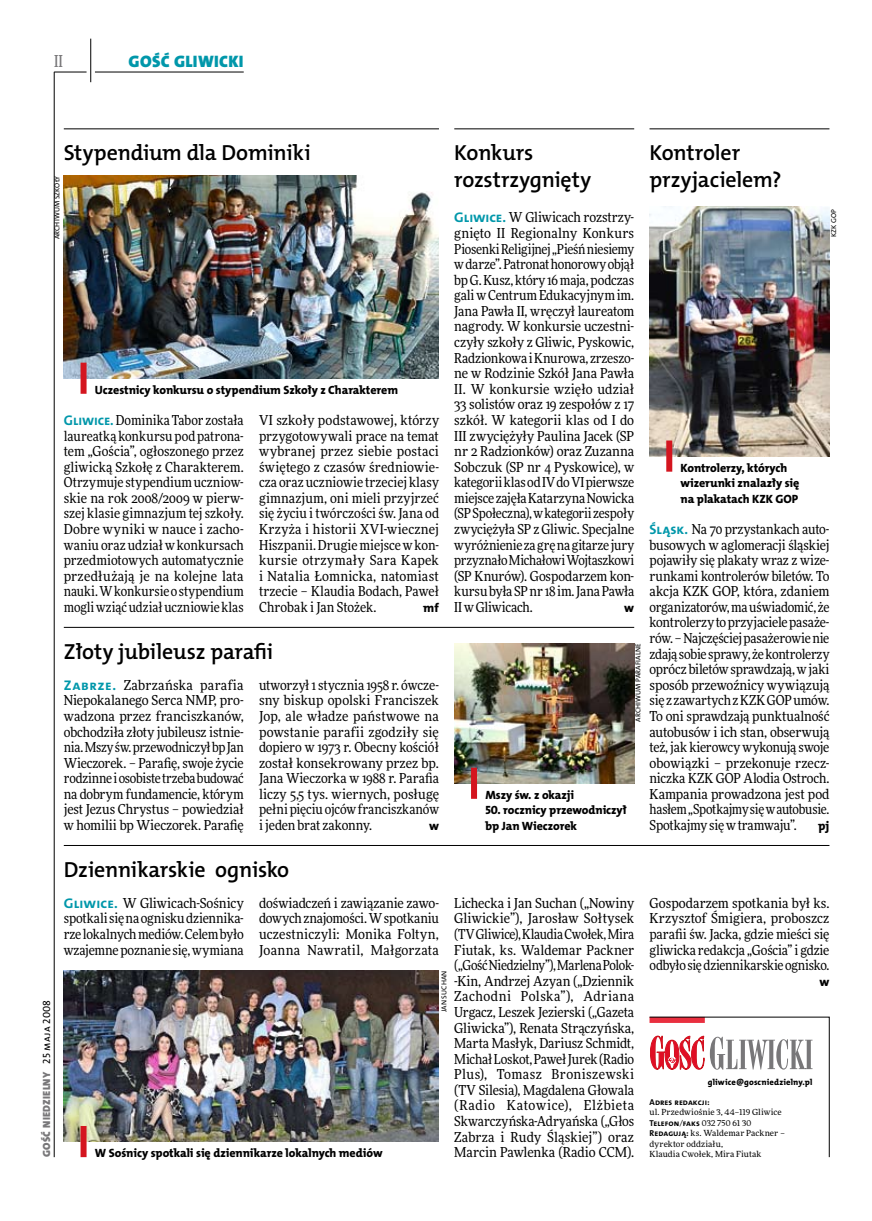
<style>
.page{position:relative;width:872px;height:1221px;background:#fff}
.page>*{position:absolute;margin:0;border:0;box-sizing:border-box;transform-origin:0 0}
.t1{font:21.9px/26.7px "The Mix HP6 Se Bld";letter-spacing:-.01em;color:#000}
.t2{font:16.65px "The Mix HP9 Blk";letter-spacing:.02em;color:#0097aa}
.t3{font:500 16.5px "Freeday Narrow";color:#787779;scale:.9 1}
.t4{font:13.8px/15.6px "Freeday Narrow News";letter-spacing:-.005em;color:#000;text-align:justify}
.t5{font:12.45px "The Mix HP8 Ex Bld";color:#000}
.t6{font:12px/15.6px "The Mix HP8 Ex Bld";letter-spacing:-.005em;color:#000}
.t7{font:10.5px "The Mix HP9 Blk";letter-spacing:.025em;color:#787779}
.t8{font:8.55px "The Mix HP7 Bld";letter-spacing:.005em;color:#000}
.t9{font:8.55px "The Mix HP8 Ex Bld";letter-spacing:.04em;color:#000}
.t10{font:8.4px/10.5px "Freeday News";letter-spacing:.01em;color:#000}
.t11{font:7.2px "The Mix HP5 Plain";letter-spacing:.015em;color:#000}
.s1{font-family:"The Mix HP7 Bld";font-size:13.95px;color:#0097aa}
.s2{font-family:"The Mix HP5 Plain";color:#000}
.s3{font-family:"Freeday News";font-size:8.4px}
.s4{font-family:"The Mix HP7 Bld";font-size:8.55px}
</style>
<div class="page">
<hr style="left:54px;top:72px;width:1px;height:1085px;background:#000">
<hr style="left:90px;top:39px;width:1px;height:43px;background:#000">
<hr style="left:54px;top:72px;width:33px;height:1px;background:#000">
<hr style="left:95px;top:72px;width:149px;height:1px;background:#000">
<hr style="left:64px;top:129px;width:375px;height:1px;background:#000">
<hr style="left:64px;top:627px;width:570px;height:1px;background:#000">
<hr style="left:64px;top:845px;width:765px;height:1px;background:#000">
<hr style="left:649px;top:129px;width:180px;height:1px;background:#000">
<img style="left:64px;top:176px;width:375px;height:202px">
<img style="left:64px;top:970px;width:375px;height:171px">
<img style="left:454px;top:643px;width:180px;height:140px">
<img style="left:649px;top:207px;width:180px;height:249px">
<div style="left:81px;top:362px;width:6px;height:32px;background:#d4151f"></div>
<div style="left:81px;top:1125px;width:6px;height:31px;background:#d4151f"></div>
<div style="left:666px;top:440px;width:6px;height:31px;background:#d4151f"></div>
<hr style="left:454px;top:129px;width:180px;height:1px;background:#000">
<svg style="left:649px;top:1016px;width:180px;height:141px"></svg>
<div style="left:471px;top:767px;width:6px;height:31px;background:#d4151f"></div>
<p class="t3" style="left:54px;top:50px;width:11px">II</p>
<p class="t2" style="left:129px;top:50px;width:116px">GOŚĆ GLIWICKI</p>
<h1 class="t1" style="left:64px;top:139px;width:248px">Stypendium dla Dominiki</h1>
<p class="t11" style="left:52px;top:239px;width:65px;rotate:-90deg">archiwum szkoły</p>
<p class="t6" style="left:95px;top:382px;width:304px">Uczestnicy konkursu o stypendium Szkoły z Charakterem</p>
<p class="t4" style="left:64px;top:412px;width:181px"><span class="s1">Gliwice.</span> Dominika Tabor została laureatką konkursu pod patrona&shy;tem „Gościa”, ogłoszonego przez gliwicką Szkołę z Charakterem.<br>Otrzymuje stypendium uczniow&shy;skie na rok 2008/2009 w pierw&shy;szej klasie gimnazjum tej szkoły.<br>Dobre wyniki w nauce i zacho&shy;waniu oraz udział w konkursach przedmiotowych automatycznie przedłużają je na kolejne lata nauki. Wkonkursie ostypendium mogli wziąć udział uczniowie klas</p>
<p class="t4" style="left:259px;top:412px;width:181px">VI szkoły podstawowej, którzy przygotowywali prace na temat wybranej przez siebie postaci świętego z czasów średniowie&shy;cza oraz uczniowie trzeciej klasy gimnazjum, oni mieli przyjrzeć się życiu i twórczości św. Jana od Krzyża i historii XVI-wiecznej Hiszpanii. Drugie miejsce w kon&shy;kursie otrzymały Sara Kapek i Natalia Łomnicka, natomiast trzecie – Klaudia Bodach, Paweł Chrobak i Jan Stożek.</p>
<p class="t5" style="left:423px;top:599px;width:17px">mf</p>
<h1 class="t1" style="left:64px;top:638px;width:211px">Złoty jubileusz parafii</h1>
<p class="t4" style="left:64px;top:677px;width:181px"><span class="s1">Zabrze.</span> Zabrzańska parafia Niepokalanego Serca NMP, pro&shy;wadzona przez franciszkanów, obchodziła złoty jubileusz istnie&shy;nia. Mszy św. przewodniczył bp Jan Wieczorek. – Parafię, swoje życie rodzinne i osobiste trzeba budować na dobrym fundamencie, którym jest Jezus Chrystus – powiedział w homilii bp Wieczorek. Parafię</p>
<p class="t4" style="left:259px;top:677px;width:181px">utworzył 1 stycznia 1958 r. ówcze&shy;sny biskup opolski Franciszek Jop, ale władze państwowe na powstanie parafii zgodziły się dopiero w 1973 r. Obecny kościół został konsekrowany przez bp.<br>Jana Wieczorka w 1988 r. Parafia liczy 5,5 tys. wiernych, posługę pełni pięciu ojców franciszkanów i jeden brat zakonny.</p>
<p class="t5" style="left:429px;top:817px;width:11px">w</p>
<h1 class="t1" style="left:64px;top:856px;width:227px">Dziennikarskie ognisko</h1>
<h1 class="t1" style="left:454px;top:139px;width:138px">Konkurs rozstrzygnięty</h1>
<p class="t4" style="left:454px;top:209px;width:181px"><span class="s1">Gliwice.</span> W Gliwicach rozstrzy&shy;gnięto II Regionalny Konkurs Piosenki Religijnej „Pieśń niesiemy w darze”. Patronat honorowy objął bp G. Kusz, który 16 maja, podczas gali w Centrum Edukacyjnym im.<br>Jana Pawła II, wręczył laureatom nagrody. W konkursie uczestni&shy;czyły szkoły z Gliwic, Pyskowic, Radzionkowa i Knurowa, zrzeszo&shy;ne w Rodzinie Szkół Jana Pawła II. W konkursie wzięło udział 33 solistów oraz 19 zespołów z 17 szkół. W kategorii klas od I do III zwyciężyły Paulina Jacek (SP nr 2 Radzionków) oraz Zuzanna Sobczuk (SP nr 4 Pyskowice), w kategorii klas od IV do VI pierwsze miejsce zajęła Katarzyna Nowicka (SP Społeczna), w kategorii zespoły zwyciężyła SP z Gliwic. Specjalne wyróżnienie za grę na gitarze jury przyznało Michałowi Wojtaszkowi (SP Knurów). Gospodarzem kon&shy;kursu była SP nr 18 im. Jana Pawła II w Gliwicach.</p>
<p class="t5" style="left:624px;top:599px;width:11px">w</p>
<p class="t11" style="left:633px;top:722px;width:80px;rotate:-90deg">Archiwum parafialn e</p>
<p class="t6" style="left:485px;top:787px;width:90px">Mszy św. z okazji</p>
<p class="t6" style="left:485px;top:802px;width:143px">50. rocznicy przewodniczył bp Jan Wieczorek</p>
<h1 class="t1" style="left:649px;top:139px;width:134px">Kontroler przyjacielem?</h1>
<p class="t11" style="left:829px;top:237px;width:29px;rotate:-90deg">KZK GOP</p>
<p class="t6" style="left:680px;top:460px;width:120px">Kontrolerzy, których wizerunki znalazły się na plakatach KZK GOP</p>
<p class="t4" style="left:649px;top:521px;width:181px"><span class="s1">Śląsk.</span> Na 70 przystankach auto&shy;busowych w aglomeracji śląskiej pojawiły się plakaty wraz z wize&shy;runkami kontrolerów biletów. To akcja KZK GOP, która, zdaniem organizatorów, ma uświadomić, że kontrolerzy to przyjaciele pasaże&shy;rów. – Najczęściej pasażerowie nie zdają sobie sprawy, że kontrolerzy oprócz biletów sprawdzają, w jaki sposób przewoźnicy wywiązują się z zawartych zKZK GOP umów.<br>To oni sprawdzają punktualność autobusów i ich stan, obserwują też, jak kierowcy wykonują swoje obowiązki – przekonuje rzecz&shy;niczka KZK GOP Alodia Ostroch.<br>Kampania prowadzona jest pod hasłem „Spotkajmy się wautobusie.<br>Spotkajmy się wtramwaju”.</p>
<p class="t5" style="left:818px;top:817px;width:13px">pj</p>
<p class="t7" style="left:40px;top:1156px;width:159px;rotate:-90deg">GOŚĆ NIEDZIELNY <span class="s2">25 maja 2008</span></p>
<p class="t4" style="left:64px;top:895px;width:181px"><span class="s1">Gliwice.</span> W Gliwicach-Sośnicy spotkali się na ognisku dziennika&shy;rze lokalnych mediów. Celem było wzajemne poznanie się, wymiana</p>
<p class="t4" style="left:259px;top:895px;width:181px">doświadczeń i zawiązanie zawo&shy;dowych znajomości. W spotkaniu uczestniczyli: Monika Foltyn, Joanna Nawratil, Małgorzata</p>
<p class="t4" style="left:454px;top:895px;width:181px">Lichecka i Jan Suchan („Nowiny Gliwickie”), Jarosław Sołtysek (TV Gliwice), Klaudia Cwołek, Mira Fiutak, ks. Waldemar Packner („Gość Niedzielny”), Marlena Polok--Kin, Andrzej Azyan („Dziennik Zachodni Polska”), Adriana Urgacz, Leszek Jezierski („Gazeta Gliwicka”), Renata Strączyńska, Marta Masłyk, Dariusz Schmidt, Michał Loskot, Paweł Jurek (Radio Plus), Tomasz Broniszewski (TV Silesia), Magdalena Głowala (Radio Katowice), Elżbieta Skwarczyńska-Adryańska („Głos Zabrza i Rudy Śląskiej”) oraz Marcin Pawlenka (Radio CCM).</p>
<p class="t4" style="left:649px;top:895px;width:181px">Gospodarzem spotkania był ks.<br>Krzysztof Śmigiera, proboszcz parafii św. Jacka, gdzie mieści się gliwicka redakcja „Gościa” i gdzie odbyło się dziennikarskie ognisko.</p>
<p class="t11" style="left:439px;top:1012px;width:42px;rotate:-90deg">jan suchan</p>
<p class="t5" style="left:819px;top:973px;width:11px">w</p>
<p class="t9" style="left:708px;top:1076px;width:106px">gliwice@goscniedzielny.pl</p>
<p class="t8" style="left:649px;top:1096px;width:62px">Adres redakcji:</p>
<p class="t10" style="left:649px;top:1106px;width:134px">ul. Przedwiośnie 3, 44–119 Gliwice</p>
<p class="t8" style="left:649px;top:1117px;width:103px">Telefon<span class="s3">/</span>faks <span class="s3">032 750 61 30</span></p>
<p class="t10" style="left:649px;top:1127px;width:137px"><span class="s4">Redagują:</span> ks. Waldemar Packner – dyrektor oddziału,<br>Klaudia Cwołek, Mira Fiutak</p>
<p class="t6" style="left:95px;top:1145px;width:289px">W Sośnicy spotkali się dziennikarze lokalnych mediów</p>
</div>
